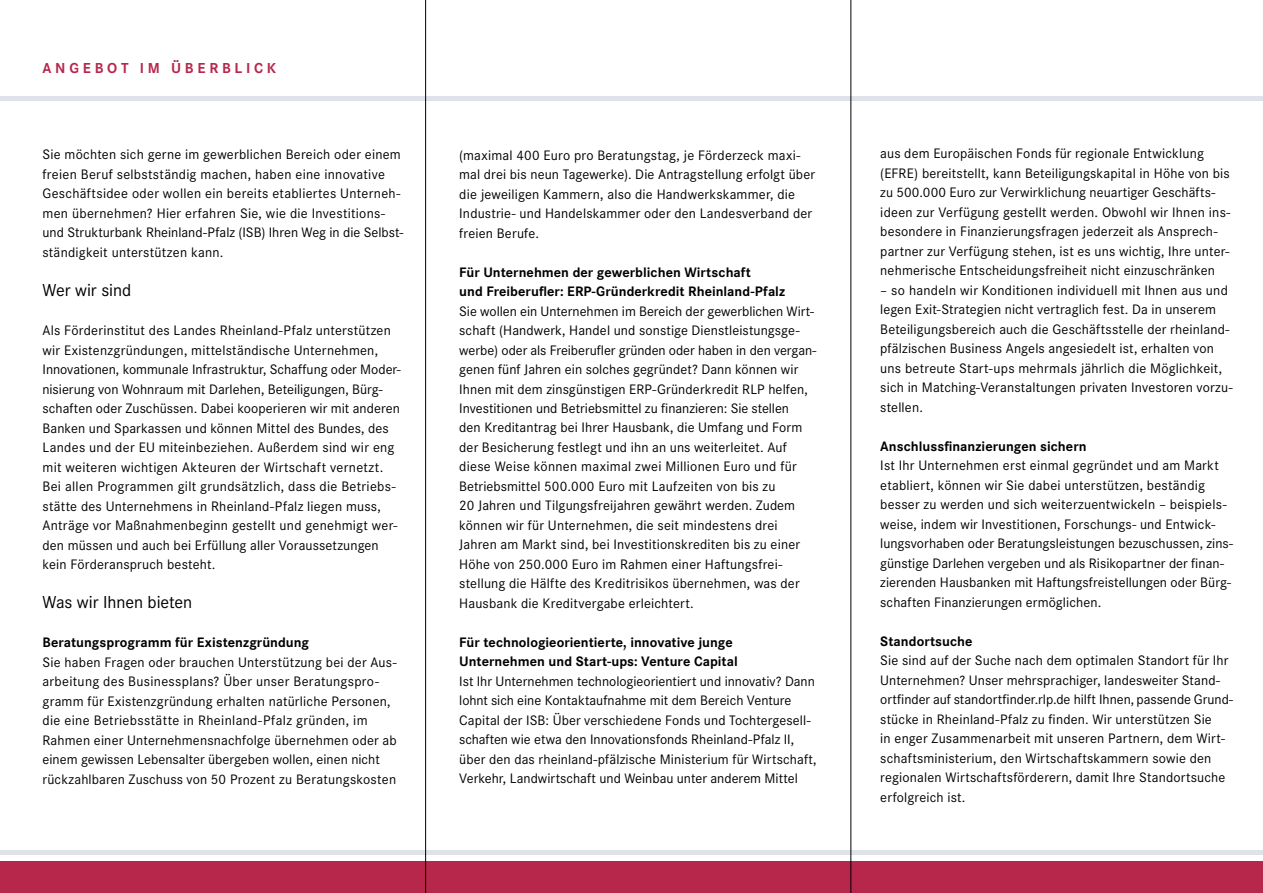
<style>
.page{position:relative;width:1263px;height:893px;background:#fff}
.page>*{position:absolute;margin:0;border:0;box-sizing:border-box;transform-origin:0 0}
.t1{font:18px "Corporate S";letter-spacing:-.005em;color:#000}
.t2{font:700 15px "Corporate S";letter-spacing:.25em;color:#b7274c}
.t3{font:14.25px/19.5px "Corporate S";letter-spacing:.01em;color:#000}
.t4{font:700 14.25px/19.5px "Corporate S";letter-spacing:.005em;color:#000}
</style>
<div class="page">
<div style="left:0;top:850px;width:1263px;height:5px;background:#dde3e8"></div>
<hr style="left:0;top:97px;width:1263px;height:4px;background:#dde3e8">
<div style="left:0;top:862px;width:1263px;height:31px;background:#b7274c"></div>
<hr style="left:425px;top:0;width:1px;height:893px;background:#000">
<hr style="left:850px;top:0;width:1px;height:893px;background:#000">
<p class="t2" style="left:43px;top:59px;width:235px">ANGEBOT IM ÜBERBLICK</p>
<p class="t3" style="left:43px;top:145px;width:362px">Sie möchten sich gerne im gewerblichen Bereich oder einem freien Beruf selbstständig machen, haben eine innovative Geschäftsidee oder wollen ein bereits etabliertes Unterneh&shy;men übernehmen? Hier erfahren Sie, wie die Investitions&shy;und Strukturbank Rheinland-Pfalz (ISB) Ihren Weg in die Selbst&shy;ständigkeit unterstützen kann.</p>
<p class="t1" style="left:43px;top:280px;width:90px">Wer wir sind</p>
<p class="t3" style="left:43px;top:321px;width:360px">Als Förderinstitut des Landes Rheinland-Pfalz unterstützen wir Existenzgründungen, mittelständische Unternehmen, Innovationen, kommunale Infrastruktur, Schaffung oder Moder&shy;nisierung von Wohnraum mit Darlehen, Beteiligungen, Bürg&shy;schaften oder Zuschüssen. Dabei kooperieren wir mit anderen Banken und Sparkassen und können Mittel des Bundes, des Landes und der EU miteinbeziehen. Außerdem sind wir eng mit weiteren wichtigen Akteuren der Wirtschaft vernetzt.<br>Bei allen Programmen gilt grundsätzlich, dass die Betriebs&shy;stätte des Unternehmens in Rheinland-Pfalz liegen muss, Anträge vor Maßnahmenbeginn gestellt und genehmigt wer&shy;den müssen und auch bei Erfüllung aller Voraussetzungen kein Förderanspruch besteht.</p>
<p class="t1" style="left:43px;top:592px;width:151px">Was wir Ihnen bieten</p>
<p class="t4" style="left:43px;top:633px;width:268px">Beratungsprogramm für Existenzgründung</p>
<p class="t3" style="left:43px;top:652px;width:356px">Sie haben Fragen oder brauchen Unterstützung bei der Aus&shy;arbeitung des Businessplans? Über unser Beratungspro&shy;gramm für Existenzgründung erhalten natürliche Personen, die eine Betriebsstätte in Rheinland-Pfalz gründen, im Rahmen einer Unternehmensnachfolge übernehmen oder ab einem gewissen Lebensalter übergeben wollen, einen nicht rückzahlbaren Zuschuss von 50 Prozent zu Beratungskosten</p>
<p class="t3" style="left:459px;top:145px;width:357px">(maximal 400 Euro pro Beratungstag, je Förderzeck maxi&shy;mal drei bis neun Tagewerke). Die Antragstellung erfolgt über die jeweiligen Kammern, also die Handwerkskammer, die Industrie- und Handelskammer oder den Landesverband der freien Berufe.</p>
<p class="t4" style="left:459px;top:262px;width:327px">Für Unternehmen der gewerblichen Wirtschaft<br>und Freiberufler: ERP-Gründerkredit Rheinland-Pfalz</p>
<p class="t3" style="left:459px;top:301px;width:359px">Sie wollen ein Unternehmen im Bereich der gewerblichen Wirt&shy;schaft (Handwerk, Handel und sonstige Dienstleistungsge&shy;werbe) oder als Freiberufler gründen oder haben in den vergan&shy;genen fünf Jahren ein solches gegründet? Dann können wir Ihnen mit dem zinsgünstigen ERP-Gründerkredit RLP helfen, Investitionen und Betriebsmittel zu finanzieren: Sie stellen<br>den Kreditantrag bei Ihrer Hausbank, die Umfang und Form der Besicherung festlegt und ihn an uns weiterleitet. Auf diese Weise können maximal zwei Millionen Euro und für Betriebsmittel 500.000 Euro mit Laufzeiten von bis zu<br>20 Jahren und Tilgungsfreijahren gewährt werden. Zudem können wir für Unternehmen, die seit mindestens drei Jahren am Markt sind, bei Investitionskrediten bis zu einer Höhe von 250.000 Euro im Rahmen einer Haftungsfrei&shy;stellung die Hälfte des Kreditrisikos übernehmen, was der Hausbank die Kreditvergabe erleichtert.</p>
<p class="t4" style="left:459px;top:633px;width:280px">Für technologieorientierte, innovative junge<br>Unternehmen und Start-ups: Venture Capital</p>
<p class="t3" style="left:459px;top:672px;width:359px">Ist Ihr Unternehmen technologieorientiert und innovativ? Dann lohnt sich eine Kontaktaufnahme mit dem Bereich Venture Capital der ISB: Über verschiedene Fonds und Tochtergesell&shy;schaften wie etwa den Innovationsfonds Rheinland-Pfalz II, über den das rheinland-pfälzische Ministerium für Wirtschaft, Verkehr, Landwirtschaft und Weinbau unter anderem Mittel</p>
<p class="t3" style="left:880px;top:144px;width:352px">aus dem Europäischen Fonds für regionale Entwicklung (EFRE) bereitstellt, kann Beteiligungskapital in Höhe von bis zu 500.000 Euro zur Verwirklichung neuartiger Geschäfts&shy;ideen zur Verfügung gestellt werden. Obwohl wir Ihnen ins&shy;besondere in Finanzierungsfragen jederzeit als Ansprech&shy;partner zur Verfügung stehen, ist es uns wichtig, Ihre unter&shy;nehmerische Entscheidungsfreiheit nicht einzuschränken</p>
<p class="t3" style="left:880px;top:280px;width:354px">– so handeln wir Konditionen individuell mit Ihnen aus und legen Exit-Strategien nicht vertraglich fest. Da in unserem Beteiligungsbereich auch die Geschäftsstelle der rheinland&shy;pfälzischen Business Angels angesiedelt ist, erhalten von uns betreute Start-ups mehrmals jährlich die Möglichkeit, sich in Matching-Veranstaltungen privaten Investoren vorzu&shy;stellen.</p>
<p class="t4" style="left:880px;top:437px;width:208px">Anschlussfinanzierungen sichern</p>
<p class="t3" style="left:880px;top:456px;width:354px">Ist Ihr Unternehmen erst einmal gegründet und am Markt etabliert, können wir Sie dabei unterstützen, beständig besser zu werden und sich weiterzuentwickeln – beispiels&shy;weise, indem wir Investitionen, Forschungs- und Entwick&shy;lungsvorhaben oder Beratungsleistungen bezuschussen, zins&shy;günstige Darlehen vergeben und als Risikopartner der finan&shy;zierenden Hausbanken mit Haftungsfreistellungen oder Bürg&shy;schaften Finanzierungen ermöglichen.</p>
<p class="t4" style="left:880px;top:632px;width:94px">Standortsuche</p>
<p class="t3" style="left:880px;top:651px;width:354px">Sie sind auf der Suche nach dem optimalen Standort für Ihr Unternehmen? Unser mehrsprachiger, landesweiter Stand&shy;ortfinder auf standortfinder.rlp.de hilft Ihnen, passende Grund&shy;stücke in Rheinland-Pfalz zu finden. Wir unterstützen Sie<br>in enger Zusammenarbeit mit unseren Partnern, dem Wirt&shy;schaftsministerium, den Wirtschaftskammern sowie den regionalen Wirtschaftsförderern, damit Ihre Standortsuche erfolgreich ist.</p>
</div>
